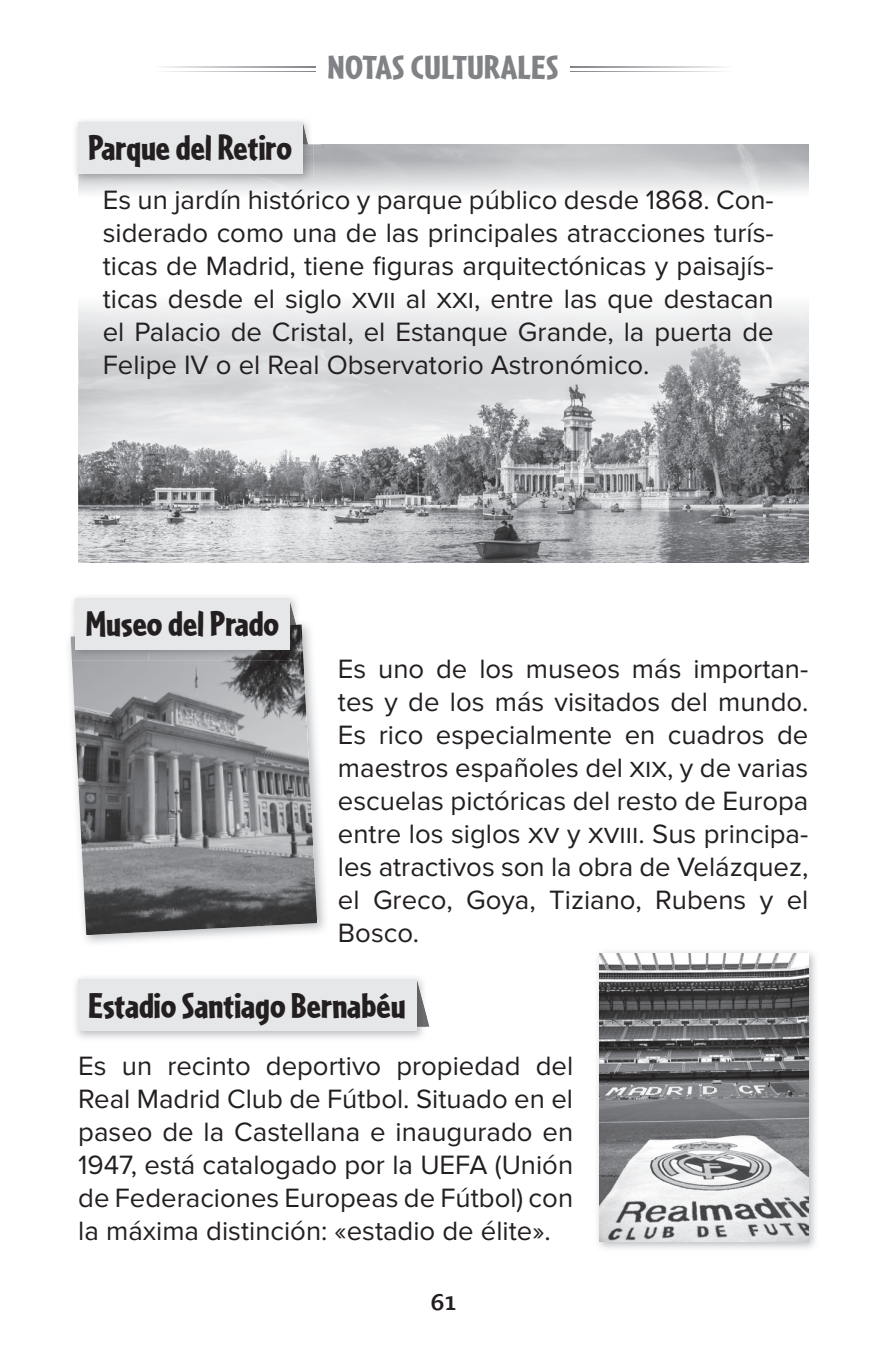
<style>
.page{position:relative;width:888px;height:1349px;background:#fff}
.page>*{position:absolute;margin:0;border:0;box-sizing:border-box;transform-origin:0 0}
.t1{font:900 37.5px "Cafeteria";color:#231f20}
.t2{font:900 35px "Cafeteria";letter-spacing:.01em;color:#808285;scale:1.05 1}
.t3{font:27.5px/33px "Proxima Nova";color:#231f20;text-align:justify}
.t4{font:500 25px "Tisa Pro";color:#231f20}
</style>
<div class="page">
<svg style="left:163px;top:67px;width:152px;height:1px"></svg>
<svg style="left:163px;top:71px;width:152px;height:1px"></svg>
<svg style="left:570px;top:67px;width:154px;height:1px"></svg>
<svg style="left:570px;top:71px;width:154px;height:1px"></svg>
<svg style="left:426px;top:1014px;width:3px;height:13px"></svg>
<img style="left:78px;top:358px;width:81px;height:204px">
<img style="left:159px;top:358px;width:649px;height:204px">
<img style="left:78px;top:305px;width:730px;height:53px">
<img style="left:302px;top:122px;width:6px;height:22px">
<img style="left:78px;top:144px;width:235px;height:40px">
<img style="left:302px;top:144px;width:8px;height:10px">
<div style="left:78px;top:122px;width:224px;height:51px;background:#e6e7e9"></div>
<img style="left:416px;top:980px;width:10px;height:47px">
<div style="left:78px;top:980px;width:338px;height:51px;background:#e6e7e9"></div>
<img style="left:72px;top:624px;width:245px;height:311px">
<img style="left:69px;top:597px;width:231px;height:63px">
<img style="left:290px;top:599px;width:4px;height:20px">
<img style="left:290px;top:619px;width:6px;height:6px">
<img style="left:71px;top:633px;width:76px;height:27px">
<img style="left:147px;top:649px;width:76px;height:11px">
<img style="left:223px;top:625px;width:77px;height:35px">
<div style="left:75px;top:598px;width:215px;height:51px;background:#e6e7e9"></div>
<img style="left:597px;top:951px;width:219px;height:298px">
<img style="left:599px;top:953px;width:209px;height:288px">
<h1 class="t1" style="left:88px;top:124px;width:205px">Parque del Retiro</h1>
<p class="t2" style="left:327px;top:46px;width:221px">NOTAS CULTURALES</p>
<p class="t3" style="left:103px;top:184px;width:672px">Es un jardín histórico y parque público desde 1868. Con&shy;siderado como una de las principales atracciones turís&shy;ticas de Madrid, tiene figuras arquitectónicas y paisajís&shy;ticas desde el siglo XVII al XXI, entre las que destacan el Palacio de Cristal, el Estanque Grande, la puerta de Felipe IV o el Real Observatorio Astronómico.</p>
<h1 class="t1" style="left:86px;top:600px;width:195px">Museo del Prado</h1>
<p class="t3" style="left:338px;top:653px;width:472px">Es uno de los museos más importan&shy;tes y de los más visitados del mundo.<br>Es rico especialmente en cuadros de maestros españoles del XIX, y de varias escuelas pictóricas del resto de Europa entre los siglos XV y XVIII. Sus principa&shy;les atractivos son la obra de Velázquez, el Greco, Goya, Tiziano, Rubens y el Bosco.</p>
<h1 class="t1" style="left:88px;top:982px;width:318px">Estadio Santiago Bernabéu</h1>
<p class="t3" style="left:78px;top:1050px;width:496px">Es un recinto deportivo propiedad del Real Madrid Club de Fútbol. Situado en el paseo de la Castellana e inaugurado en 1947, está catalogado por la UEFA (Unión de Federaciones Europeas de Fútbol) con la máxima distinción: «estadio de élite».</p>
<p class="t4" style="left:430px;top:1282px;width:28px">61</p>
</div>
